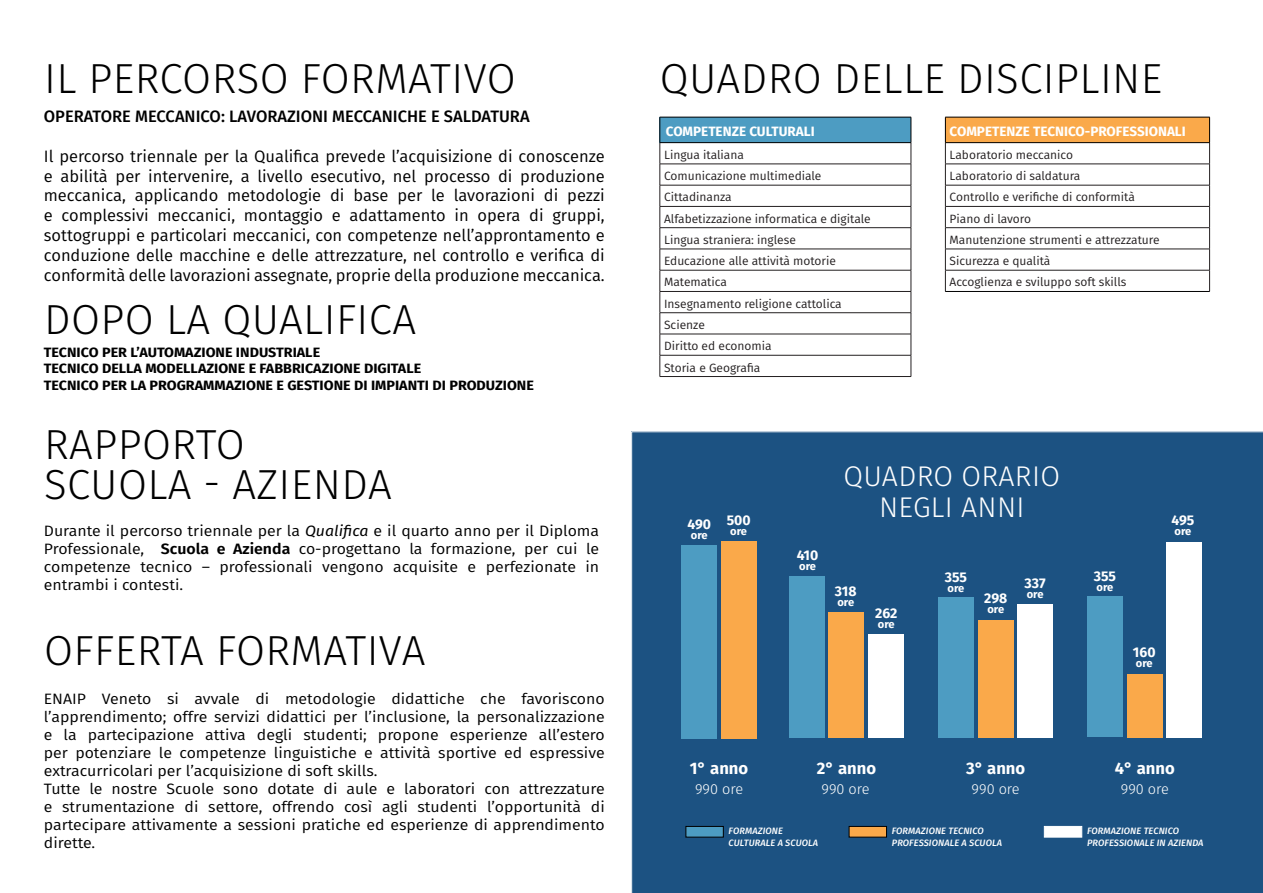
<style>
.page{position:relative;width:1263px;height:893px;background:#fff}
.page>*{position:absolute;margin:0;border:0;box-sizing:border-box;transform-origin:0 0}
.T4{font:300 42px "Fira Sans";letter-spacing:.01em;color:#000}
.T4-2{font:300 28.5px/31.5px "Fira Sans";letter-spacing:.01em;color:#fff;text-align:center}
.t1{font:700 16.65px "Fira Sans";color:#fff}
.t2{font:16.5px/19.8px "Fira Sans";color:#000;text-align:justify}
.t3{font:500 16.5px "Fira Sans";color:#000}
.t4{font:15px/18px "Fira Sans";color:#000;text-align:justify;scale:1.06 1}
.t5{font:300 14.55px "Fira Sans";color:#fff}
.t6{font:700 14.1px "Fira Sans";color:#fff}
.t7{font:700 13.5px/16.2px "Fira Sans";color:#000;scale:1.06 1}
.t8{font:700 13.5px "Fira Sans";color:#fff}
.t9{font:12px "Fira Sans";color:#231f20}
.t10{font:700 11.1px "Fira Sans";letter-spacing:-.015em;color:#fff}
.t11{font:italic 500 9.3px "Fira Sans";letter-spacing:.01em;color:#fff}
.s1{font-style:italic}
.s2{font-weight:600}
</style>
<div class="page">
<div style="left:660px;top:117px;width:251px;height:26px;background:#4d9cc2"></div>
<hr style="left:660px;top:164px;width:251px;height:1px;background:#231f20">
<hr style="left:660px;top:185px;width:251px;height:1px;background:#231f20">
<hr style="left:660px;top:206px;width:251px;height:1px;background:#231f20">
<hr style="left:660px;top:227px;width:251px;height:1px;background:#231f20">
<hr style="left:660px;top:249px;width:251px;height:1px;background:#231f20">
<hr style="left:660px;top:270px;width:251px;height:1px;background:#231f20">
<hr style="left:660px;top:291px;width:251px;height:1px;background:#231f20">
<hr style="left:660px;top:312px;width:251px;height:1px;background:#231f20">
<hr style="left:660px;top:334px;width:251px;height:1px;background:#231f20">
<hr style="left:660px;top:355px;width:251px;height:1px;background:#231f20">
<hr style="left:660px;top:376px;width:251px;height:1px;background:#231f20">
<hr style="left:660px;top:117px;width:251px;height:1px;background:#000">
<svg style="left:660px;top:117px;width:1px;height:259px"></svg>
<svg style="left:911px;top:117px;width:1px;height:259px"></svg>
<hr style="left:660px;top:142px;width:251px;height:1px;background:#000">
<div style="left:945px;top:117px;width:264px;height:26px;background:#faa94a"></div>
<hr style="left:945px;top:164px;width:265px;height:1px;background:#231f20">
<hr style="left:945px;top:185px;width:265px;height:1px;background:#231f20">
<hr style="left:945px;top:206px;width:265px;height:1px;background:#231f20">
<hr style="left:945px;top:227px;width:265px;height:1px;background:#231f20">
<hr style="left:945px;top:270px;width:265px;height:1px;background:#231f20">
<hr style="left:945px;top:117px;width:265px;height:1px;background:#000">
<svg style="left:945px;top:117px;width:1px;height:174px"></svg>
<hr style="left:945px;top:142px;width:265px;height:1px;background:#000">
<hr style="left:945px;top:291px;width:265px;height:1px;background:#000">
<hr style="left:945px;top:249px;width:265px;height:1px;background:#231f20">
<svg style="left:1209px;top:117px;width:1px;height:174px"></svg>
<div style="left:631px;top:432px;width:632px;height:461px;background:#1c5282"></div>
<div style="left:686px;top:826px;width:37px;height:11px;background:#4d9cc2;border:1px solid #000"></div>
<div style="left:849px;top:826px;width:38px;height:11px;background:#faa94a;border:1px solid #000"></div>
<div style="left:1044px;top:826px;width:38px;height:11px;background:#fff"></div>
<div style="left:721px;top:541px;width:35px;height:197px;background:#faa94a"></div>
<div style="left:682px;top:545px;width:35px;height:193px;background:#4d9cc2"></div>
<div style="left:868px;top:634px;width:35px;height:104px;background:#fff"></div>
<div style="left:828px;top:612px;width:36px;height:126px;background:#faa94a"></div>
<div style="left:789px;top:576px;width:35px;height:162px;background:#4d9cc2"></div>
<div style="left:1017px;top:605px;width:36px;height:133px;background:#fff"></div>
<div style="left:978px;top:620px;width:35px;height:118px;background:#faa94a"></div>
<div style="left:938px;top:597px;width:36px;height:141px;background:#4d9cc2"></div>
<div style="left:1166px;top:542px;width:36px;height:195px;background:#fff"></div>
<div style="left:1127px;top:674px;width:35px;height:63px;background:#faa94a"></div>
<div style="left:1088px;top:596px;width:35px;height:141px;background:#4d9cc2"></div>
<p class="T4" style="left:44px;top:49px;width:473px">IL PERCORSO FORMATIVO</p>
<p class="T4" style="left:660px;top:49px;width:504px">QUADRO DELLE DISCIPLINE</p>
<p class="t3" style="left:44px;top:103px;width:487px">OPERATORE MECCANICO: LAVORAZIONI MECCANICHE E SALDATURA</p>
<p class="t2" style="left:44px;top:146px;width:562px">Il percorso triennale per la Qualifica prevede l’acquisizione di conoscenze e abilità per intervenire, a livello esecutivo, nel processo di produzione meccanica, applicando metodologie di base per le lavorazioni di pezzi e complessivi meccanici, montaggio e adattamento in opera di gruppi, sottogruppi e particolari meccanici, con competenze nell’approntamento e conduzione delle macchine e delle attrezzature, nel controllo e verifica di conformità delle lavorazioni assegnate, proprie della produzione meccanica.</p>
<p class="T4" style="left:44px;top:290px;width:374px">DOPO LA QUALIFICA</p>
<p class="t7" style="left:44px;top:343px;width:358px">TECNICO PER L’AUTOMAZIONE INDUSTRIALE<br>TECNICO DELLA MODELLAZIONE E FABBRICAZIONE DIGITALE</p>
<p class="t7" style="left:44px;top:376px;width:464px">TECNICO PER LA PROGRAMMAZIONE E GESTIONE DI IMPIANTI DI PRODUZIONE</p>
<p class="T4" style="left:44px;top:414px;width:202px">RAPPORTO</p>
<p class="T4" style="left:44px;top:455px;width:349px">SCUOLA - AZIENDA</p>
<p class="t4" style="left:44px;top:521px;width:525px">Durante il percorso triennale per la <span class="s1">Qualifica</span> e il quarto anno per il Diploma Professionale, <span class="s2">Scuola e Azienda</span> co-progettano la formazione, per cui le competenze tecnico – professionali vengono acquisite e perfezionate in entrambi i contesti.</p>
<p class="T4" style="left:44px;top:620px;width:383px">OFFERTA FORMATIVA</p>
<p class="t4" style="left:44px;top:690px;width:531px">ENAIP Veneto si avvale di metodologie didattiche che favoriscono l’apprendimento; offre servizi didattici per l’inclusione, la personalizzazione e la partecipazione attiva degli studenti; propone esperienze all’estero per potenziare le competenze linguistiche e attività sportive ed espressive extracurricolari per l’acquisizione di soft skills.</p>
<p class="t4" style="left:44px;top:780px;width:531px">Tutte le nostre Scuole sono dotate di aule e laboratori con attrezzature e strumentazione di settore, offrendo così agli studenti l’opportunità di partecipare attivamente a sessioni pratiche ed esperienze di apprendimento dirette.</p>
<p class="t8" style="left:666px;top:120px;width:150px">COMPETENZE CULTURALI</p>
<p class="t9" style="left:664px;top:146px;width:81px">Lingua italiana</p>
<p class="t9" style="left:664px;top:167px;width:159px">Comunicazione multimediale</p>
<p class="t9" style="left:664px;top:188px;width:69px">Cittadinanza</p>
<p class="t9" style="left:664px;top:210px;width:208px">Alfabetizzazione informatica e digitale</p>
<p class="t9" style="left:664px;top:231px;width:133px">Lingua straniera: inglese</p>
<p class="t9" style="left:664px;top:252px;width:173px">Educazione alle attività motorie</p>
<p class="t9" style="left:664px;top:273px;width:64px">Matematica</p>
<p class="t9" style="left:664px;top:295px;width:179px">Insegnamento religione cattolica</p>
<p class="t9" style="left:664px;top:316px;width:42px">Scienze</p>
<p class="t9" style="left:664px;top:337px;width:109px">Diritto ed economia</p>
<p class="t9" style="left:664px;top:358px;width:98px">Storia e Geografia</p>
<p class="t8" style="left:950px;top:120px;width:238px">COMPETENZE TECNICO-PROFESSIONALI</p>
<p class="t9" style="left:950px;top:146px;width:125px">Laboratorio meccanico</p>
<p class="t9" style="left:950px;top:167px;width:132px">Laboratorio di saldatura</p>
<p class="t9" style="left:950px;top:188px;width:187px">Controllo e verifiche di conformità</p>
<p class="t9" style="left:950px;top:210px;width:83px">Piano di lavoro</p>
<p class="t9" style="left:950px;top:231px;width:211px">Manutenzione strumenti e attrezzature</p>
<p class="t9" style="left:950px;top:252px;width:102px">Sicurezza e qualità</p>
<p class="t9" style="left:950px;top:273px;width:178px">Accoglienza e sviluppo soft skills</p>
<p class="t6" style="left:687px;top:512px;width:25px">490</p>
<p class="t10" style="left:691px;top:526px;width:18px">ore</p>
<p class="t6" style="left:727px;top:508px;width:25px">500</p>
<p class="t10" style="left:730px;top:522px;width:18px">ore</p>
<p class="t6" style="left:797px;top:543px;width:23px">410</p>
<p class="t10" style="left:799px;top:557px;width:18px">ore</p>
<p class="T4-2" style="left:843px;top:460px;width:218px">QUADRO ORARIO<br>NEGLI ANNI</p>
<p class="t6" style="left:835px;top:579px;width:23px">318</p>
<p class="t10" style="left:837px;top:593px;width:18px">ore</p>
<p class="t6" style="left:875px;top:601px;width:24px">262</p>
<p class="t10" style="left:878px;top:615px;width:18px">ore</p>
<p class="t6" style="left:945px;top:565px;width:24px">355</p>
<p class="t10" style="left:947px;top:579px;width:18px">ore</p>
<p class="t6" style="left:984px;top:586px;width:25px">298</p>
<p class="t10" style="left:987px;top:600px;width:18px">ore</p>
<p class="t6" style="left:1024px;top:571px;width:23px">337</p>
<p class="t10" style="left:1027px;top:585px;width:18px">ore</p>
<p class="t6" style="left:1094px;top:564px;width:24px">355</p>
<p class="t10" style="left:1096px;top:578px;width:18px">ore</p>
<p class="t6" style="left:1171px;top:508px;width:25px">495</p>
<p class="t10" style="left:1174px;top:522px;width:18px">ore</p>
<p class="t6" style="left:1133px;top:640px;width:24px">160</p>
<p class="t10" style="left:1136px;top:654px;width:18px">ore</p>
<p class="t1" style="left:690px;top:754px;width:60px">1° anno</p>
<p class="t5" style="left:695px;top:779px;width:50px">990 ore</p>
<p class="t5" style="left:821px;top:779px;width:50px">990 ore</p>
<p class="t5" style="left:972px;top:779px;width:50px">990 ore</p>
<p class="t5" style="left:1121px;top:779px;width:50px">990 ore</p>
<p class="t11" style="left:729px;top:823px;width:56px">FORMAZIONE</p>
<p class="t11" style="left:729px;top:835px;width:91px">CULTURALE A SCUOLA</p>
<p class="t1" style="left:817px;top:754px;width:61px">2° anno</p>
<p class="t1" style="left:966px;top:754px;width:61px">3° anno</p>
<p class="t1" style="left:1115px;top:754px;width:61px">4° anno</p>
<p class="t11" style="left:892px;top:823px;width:93px">FORMAZIONE TECNICO</p>
<p class="t11" style="left:892px;top:835px;width:112px">PROFESSIONALE A SCUOLA</p>
<p class="t11" style="left:1087px;top:823px;width:93px">FORMAZIONE TECNICO</p>
<p class="t11" style="left:1087px;top:835px;width:118px">PROFESSIONALE IN AZIENDA</p>
</div>
